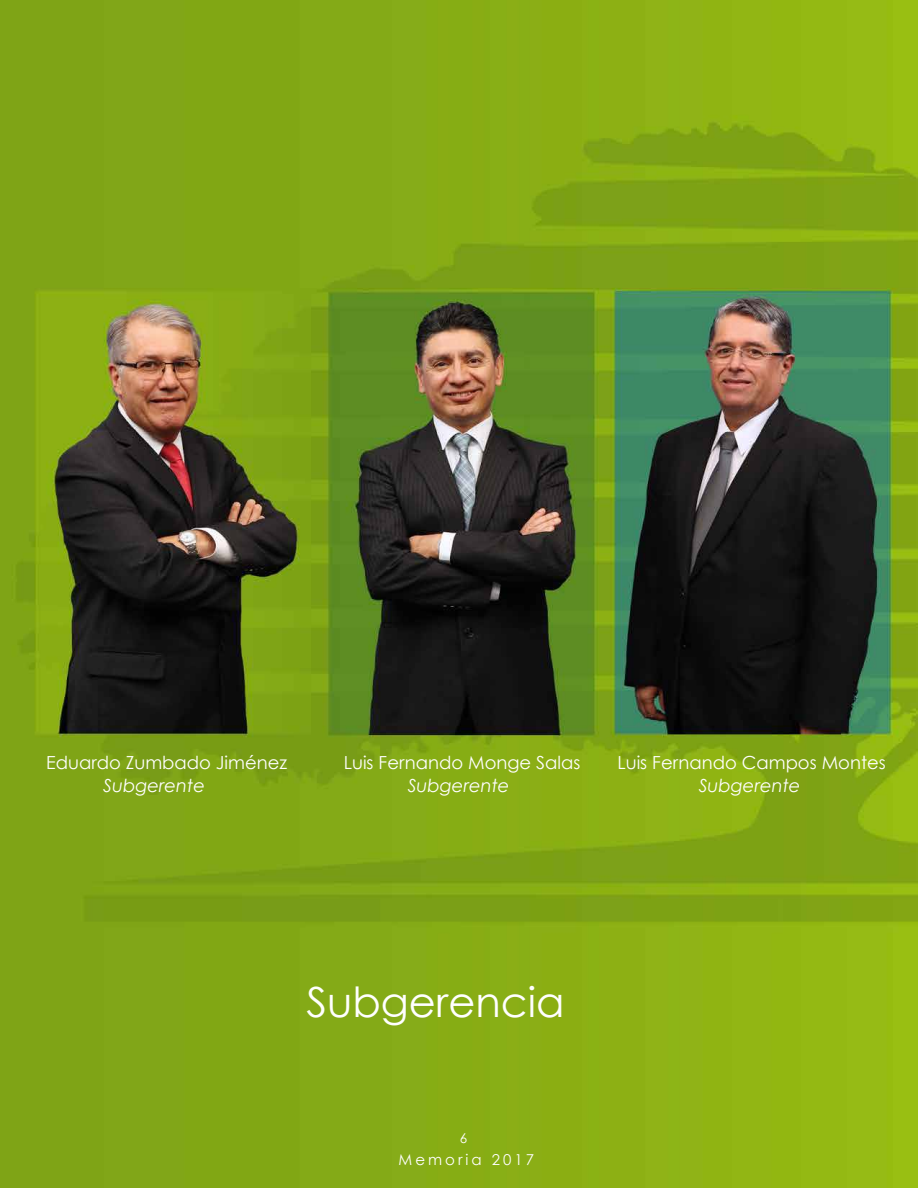
<style>
.page{position:relative;width:918px;height:1188px;background:#fff}
.page>*{position:absolute;margin:0;border:0;box-sizing:border-box;transform-origin:0 0}
.t1{font:41.7px "Century Gothic";color:#fff}
.t2{font:18px "Century Gothic";color:#fff}
.t3{font:italic 18px "Century Gothic";color:#fff}
.t4{font:15px "Century Gothic";letter-spacing:.2em;color:#fff}
.t5{font:13.5px "Century Gothic";color:#fff}
</style>
<div class="page">
<img style="left:0;top:0;width:918px;height:1188px">
<p class="t2" style="left:46px;top:750px;width:242px">Eduardo Zumbado Jiménez</p>
<p class="t2" style="left:344px;top:750px;width:238px">Luis Fernando Monge Salas</p>
<p class="t2" style="left:617px;top:750px;width:270px">Luis Fernando Campos Montes</p>
<p class="t3" style="left:103px;top:772px;width:103px">Subgerente</p>
<p class="t3" style="left:408px;top:772px;width:103px">Subgerente</p>
<p class="t3" style="left:699px;top:772px;width:103px">Subgerente</p>
<h1 class="t1" style="left:306px;top:973px;width:259px">Subgerencia</h1>
<p class="t5" style="left:460px;top:1129px;width:9px">6</p>
<p class="t4" style="left:399px;top:1149px;width:137px">Memoria 2017</p>
</div>
